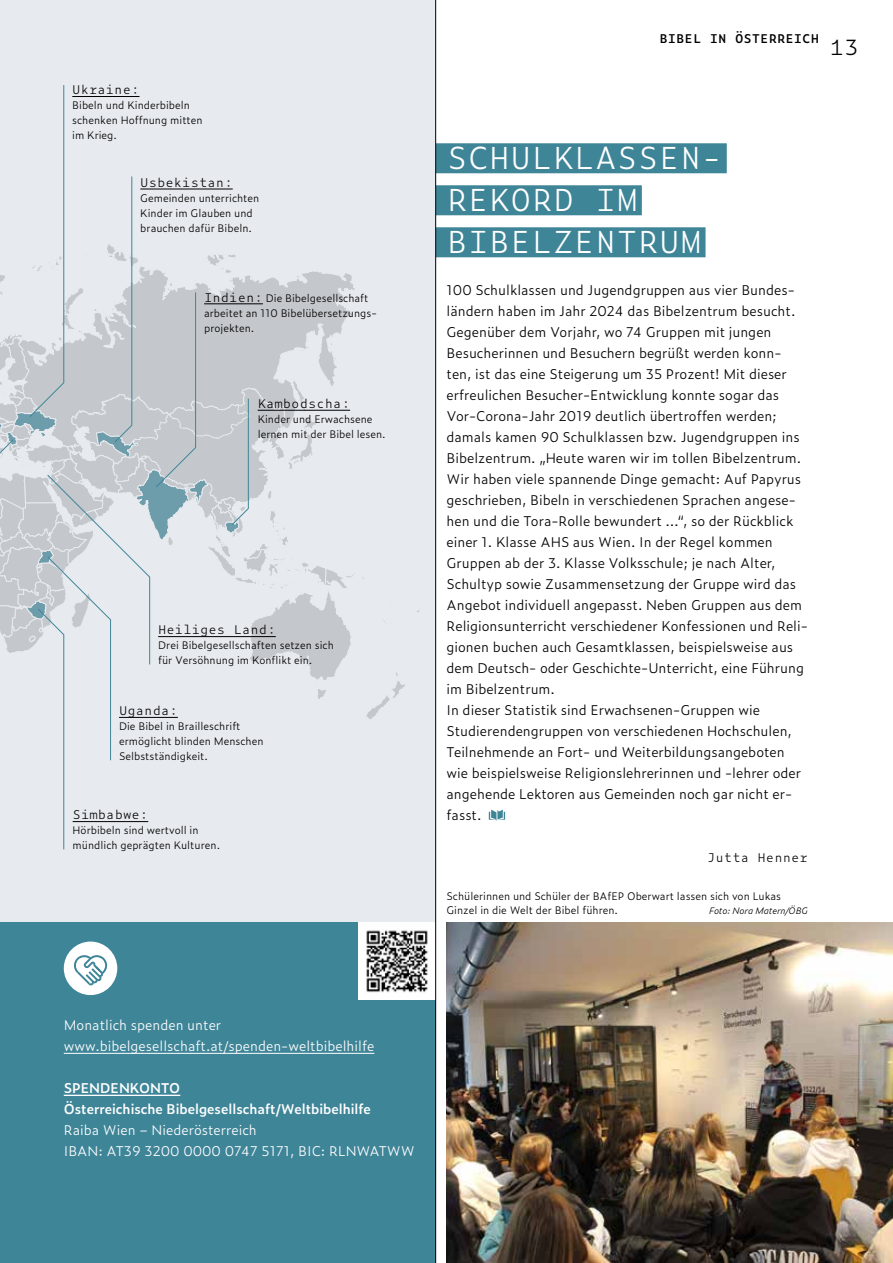
<style>
.page{position:relative;width:893px;height:1263px;background:#fff}
.page>*{position:absolute;margin:0;border:0;box-sizing:border-box;transform-origin:0 0}
.t1{font:300 30.3px/42px "Zeitung Mono Pro";color:#fff}
.t2{font:300 21px "Zeitung Mono Pro";color:#000}
.t3{font:300 13.5px/21px "Zeitung Pro";color:#000}
.t4{font:300 13.5px/21px "Zeitung Pro";color:#fff}
.t5{font:600 13.5px/21px "Zeitung Pro";color:#fff}
.t6{font:300 12px "Zeitung Mono Pro";color:#000}
.t7{font:600 12px "Zeitung Mono Pro";color:#000}
.t8{font:300 10.5px/15px "Zeitung Pro";color:#000}
.t9{font:italic 300 9px "Zeitung Pro";letter-spacing:-.01em;color:#000}
.s1{font-family:"Zeitung Mono Pro";font-size:12px}
</style>
<div class="page">
<div style="left:0;top:0;width:435px;height:1263px;background:#e7ebef"></div>
<div style="left:436px;top:143px;width:291px;height:30px;background:#3f8598"></div>
<div style="left:436px;top:185px;width:206px;height:30px;background:#3f8598"></div>
<div style="left:436px;top:227px;width:269px;height:30px;background:#3f8598"></div>
<svg style="left:489px;top:809px;width:16px;height:12px"></svg>
<img style="left:446px;top:923px;width:447px;height:340px">
<div style="left:0;top:923px;width:435px;height:340px;background:#3f8598"></div>
<hr style="left:64px;top:1053px;width:310px;height:1px;background:#fff">
<hr style="left:64px;top:1095px;width:116px;height:1px;background:#fff">
<div style="left:64px;top:941px;width:53px;height:54px;background:#fff;border-radius:50%"></div>
<svg style="left:74px;top:955px;width:33px;height:30px"></svg>
<svg style="left:0;top:85px;width:405px;height:765px"></svg>
<img style="left:359px;top:923px;width:76px;height:77px">
<hr style="left:435px;top:0;width:1px;height:1263px;background:#000">
<p class="t6" style="left:72px;top:80px;width:69px">Ukraine:</p>
<p class="t8" style="left:72px;top:98px;width:132px">Bibeln und Kinderbibeln schenken Hoffnung mitten im Krieg.</p>
<p class="t6" style="left:140px;top:173px;width:94px">Usbekistan:</p>
<p class="t8" style="left:140px;top:190px;width:121px">Gemeinden unterrichten<br>Kinder im Glauben und brauchen dafür Bibeln.</p>
<p class="t8" style="left:204px;top:290px;width:174px"><span class="s1">Indien:</span> Die Bibelgesellschaft arbeitet an 110 Bibelübersetzungs&shy;projekten.</p>
<p class="t6" style="left:258px;top:394px;width:94px">Kambodscha:</p>
<p class="t8" style="left:258px;top:411px;width:130px">Kinder und Erwachsene lernen mit der Bibel lesen.</p>
<p class="t6" style="left:158px;top:620px;width:119px">Heiliges Land:</p>
<p class="t8" style="left:158px;top:638px;width:177px">Drei Bibelgesellschaften setzen sich für Versöhnung im Konflikt ein.</p>
<p class="t6" style="left:119px;top:701px;width:60px">Uganda:</p>
<p class="t8" style="left:119px;top:718px;width:146px">Die Bibel in Brailleschrift ermöglicht blinden Menschen<br>Selbstständigkeit.</p>
<p class="t6" style="left:73px;top:805px;width:77px">Simbabwe:</p>
<p class="t8" style="left:73px;top:823px;width:149px">Hörbibeln sind wertvoll in mündlich geprägten Kulturen.</p>
<p class="t7" style="left:659px;top:28px;width:161px">BIBEL IN ÖSTERREICH</p>
<h2 class="t2" style="left:829px;top:30px;width:31px">13</h2>
<h1 class="t1" style="left:446px;top:135px;width:278px">SCHULKLASSEN-<br>REKORD IM<br>BIBELZENTRUM</h1>
<p class="t3" style="left:446px;top:279px;width:363px">100 Schulklassen und Jugendgruppen aus vier Bundes&shy;ländern haben im Jahr 2024 das Bibelzentrum besucht.<br>Gegenüber dem Vorjahr, wo 74 Gruppen mit jungen Besucherinnen und Besuchern begrüßt werden konn&shy;ten, ist das eine Steigerung um 35 Prozent! Mit dieser erfreulichen Besucher-Entwicklung konnte sogar das Vor-Corona-Jahr 2019 deutlich übertroffen werden; damals kamen 90 Schulklassen bzw. Jugendgruppen ins Bibelzentrum. „Heute waren wir im tollen Bibelzentrum.<br>Wir haben viele spannende Dinge gemacht: Auf Papyrus geschrieben, Bibeln in verschiedenen Sprachen angese&shy;hen und die Tora-Rolle bewundert …“, so der Rückblick einer 1. Klasse AHS aus Wien. In der Regel kommen Gruppen ab der 3. Klasse Volksschule; je nach Alter, Schultyp sowie Zusammensetzung der Gruppe wird das Angebot individuell angepasst. Neben Gruppen aus dem Religionsunterricht verschiedener Konfessionen und Reli&shy;gionen buchen auch Gesamtklassen, beispielsweise aus dem Deutsch- oder Geschichte-Unterricht, eine Führung im Bibelzentrum.<br>In dieser Statistik sind Erwachsenen-Gruppen wie Studierendengruppen von verschiedenen Hochschulen, Teilnehmende an Fort- und Weiterbildungsangeboten wie beispielsweise Religionslehrerinnen und -lehrer oder angehende Lektoren aus Gemeinden noch gar nicht er&shy;fasst.</p>
<p class="t6" style="left:707px;top:848px;width:102px">Jutta Henner</p>
<p class="t8" style="left:446px;top:889px;width:336px;line-height:13.5px">Schülerinnen und Schüler der BAfEP Oberwart lassen sich von Lukas<br>Ginzel in die Welt der Bibel führen.</p>
<p class="t9" style="left:709px;top:904px;width:100px">Foto: Nora Matern/ÖBG</p>
<p class="t4" style="left:64px;top:1014px;width:312px">Monatlich spenden unter www.bibelgesellschaft.at/spenden-weltbibelhilfe</p>
<p class="t5" style="left:64px;top:1077px;width:309px">SPENDENKONTO<br>Österreichische Bibelgesellschaft/Weltbibelhilfe</p>
<p class="t4" style="left:64px;top:1119px;width:353px">Raiba Wien – Niederösterreich<br>IBAN: AT39 3200 0000 0747 5171, BIC: RLNWATWW</p>
</div>
